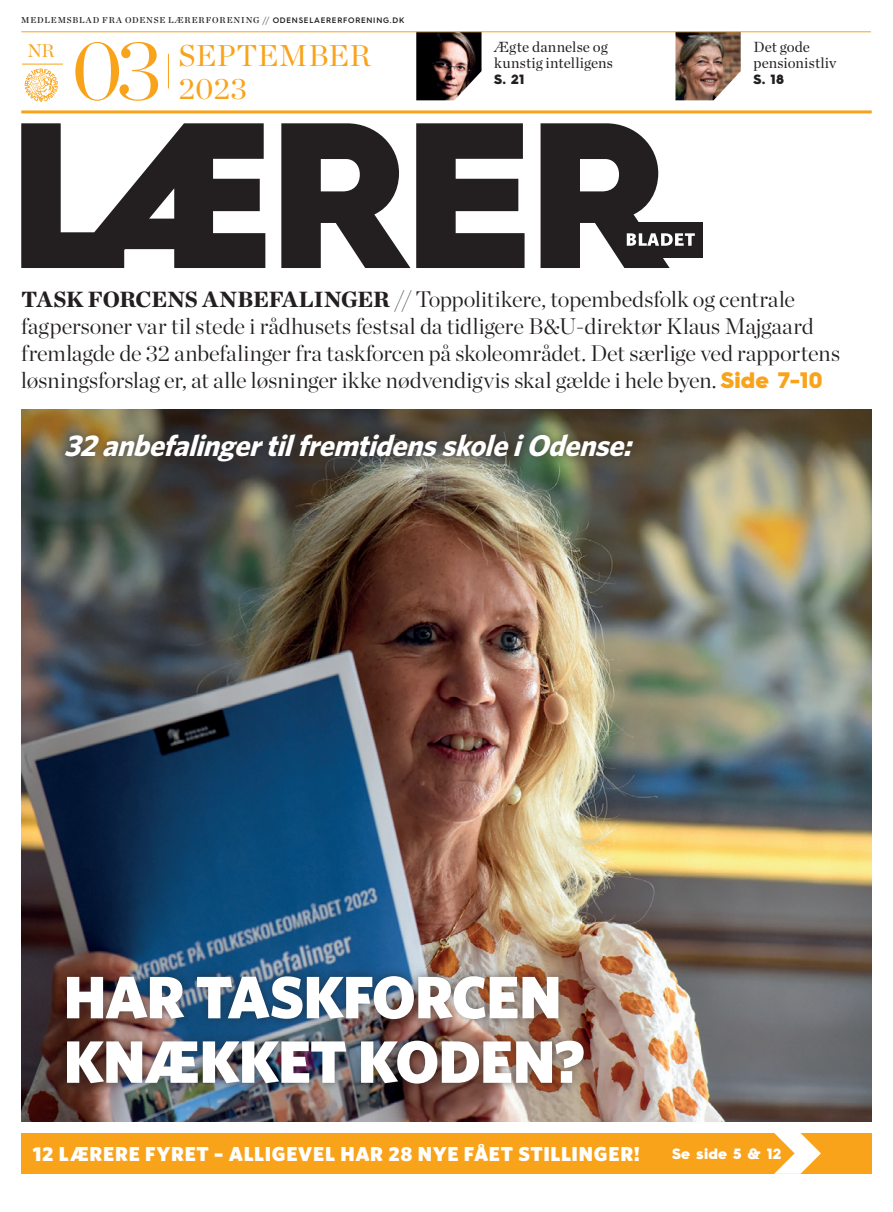
<style>
.page{position:relative;width:893px;height:1212px;background:#fff}
.page>*{position:absolute;margin:0;border:0;box-sizing:border-box;transform-origin:0 0}
.t1{font:300 85.5px "Chronicle Display";color:#f9a31b}
.t2{font:900 60px/64.5px "Whitney";letter-spacing:-.01em;color:#fff}
.t3{font:italic 700 30px "Whitney";color:#fff}
.t4{font:30px/33.3px "Chronicle Display";letter-spacing:.02em;color:#f9a31b}
.t5{font:300 22.5px/27px "Chronicle Display";letter-spacing:-.005em;color:#231f20}
.t6{font:900 20.25px "Whitney";letter-spacing:.035em;color:#fff}
.t7{font:18.3px "Chronicle Display";color:#f9a31b}
.t8{font:15px/16.5px "Chronicle Deck";letter-spacing:.01em;color:#231f20}
.t9{font:900 15px "Hurme Geometric Sans 3";letter-spacing:.015em;color:#fff}
.t10{font:900 13.5px "Hurme Geometric Sans 3";color:#231f20}
.t11{font:8.7px "Chronicle Deck Semi";letter-spacing:.1em;color:#231f20}
.s1{font-family:"Chronicle Deck";font-weight:700}
.s2{font-family:"Hurme Geometric Sans 3";font-weight:600;font-size:7.95px}
.s3{font-family:"Chronicle Deck";font-weight:900}
.s4{font-family:"Hurme Geometric Sans 3";font-weight:900;color:#f9a31b}
</style>
<div class="page">
<div style="left:21px;top:1133px;width:851px;height:41px;background:#f9a31b"></div>
<img style="left:21px;top:409px;width:851px;height:712px">
<img style="left:675px;top:32px;width:66px;height:68px">
<img style="left:416px;top:32px;width:65px;height:68px">
<hr style="left:21px;top:110px;width:851px;height:3px;background:#f9a31b">
<svg style="left:21px;top:123px;width:244px;height:145px"></svg>
<svg style="left:281px;top:123px;width:129px;height:145px"></svg>
<svg style="left:416px;top:123px;width:109px;height:145px"></svg>
<div style="left:621px;top:222px;width:82px;height:35px;background:#231f20"></div>
<svg style="left:541px;top:123px;width:154px;height:145px"></svg>
<svg style="left:25px;top:68px;width:33px;height:34px"></svg>
<hr style="left:22px;top:64px;width:41px;height:1px;background:#f9a31b">
<hr style="left:168px;top:54px;width:1px;height:34px;background:#f9a31b">
<hr style="left:21px;top:31px;width:850px;height:1px;background:#f9a31b">
<svg style="left:774px;top:1133px;width:47px;height:41px"></svg>
<div style="left:57px;top:425px;width:585px;height:45px;background:#231f20;opacity:.55"></div>
<div style="left:58px;top:967px;width:534px;height:126px;background:#231f20;opacity:.55"></div>
<p class="t11" style="left:21px;top:14px;width:385px">MEDLEMSBLAD FRA ODENSE LÆRERFORENING <span class="s1">//</span> <span class="s2">ODENSELAERERFORENING.DK</span></p>
<p class="t7" style="left:27px;top:37px;width:28px">NR</p>
<h1 class="t1" style="left:72px;top:4px;width:92px">03</h1>
<h3 class="t4" style="left:178px;top:36px;width:194px">SEPTEMBER<br>2023</h3>
<p class="t8" style="left:494px;top:37px;width:120px">Ægte dannelse og kunstig intelligens</p>
<p class="t10" style="left:494px;top:70px;width:31px">S. 21</p>
<p class="t8" style="left:753px;top:37px;width:84px">Det gode pensionistliv</p>
<p class="t10" style="left:753px;top:70px;width:32px">S. 18</p>
<p class="t5" style="left:21px;top:284px;width:820px"><span class="s3">TASK FORCENS ANBEFALINGER</span> // Toppolitikere, topembedsfolk og centrale fagpersoner var til stede i rådhusets festsal da tidligere B&amp;U-direktør Klaus Majgaard fremlagde de 32 anbefalinger fra taskforcen på skoleområdet. Det særlige ved rapportens løsningsforslag er, at alle løsninger ikke nødvendigvis skal gælde i hele byen. <span class="s4">Side 7-10</span></p>
<h3 class="t3" style="left:64px;top:425px;width:579px">32anbefalingertilfremtidensskoleiOdense:</h3>
<h2 class="t2" style="left:64px;top:963px;width:522px">HAR TASKFORCEN<br>KNÆKKET KODEN?</h2>
<p class="t6" style="left:33px;top:1141px;width:609px">12 LÆRERE FYRET – ALLIGEVEL HAR 28 NYE FÅET STILLINGER!</p>
<p class="t9" style="left:672px;top:1143px;width:111px">Se side 5 &amp; 12</p>
</div>
